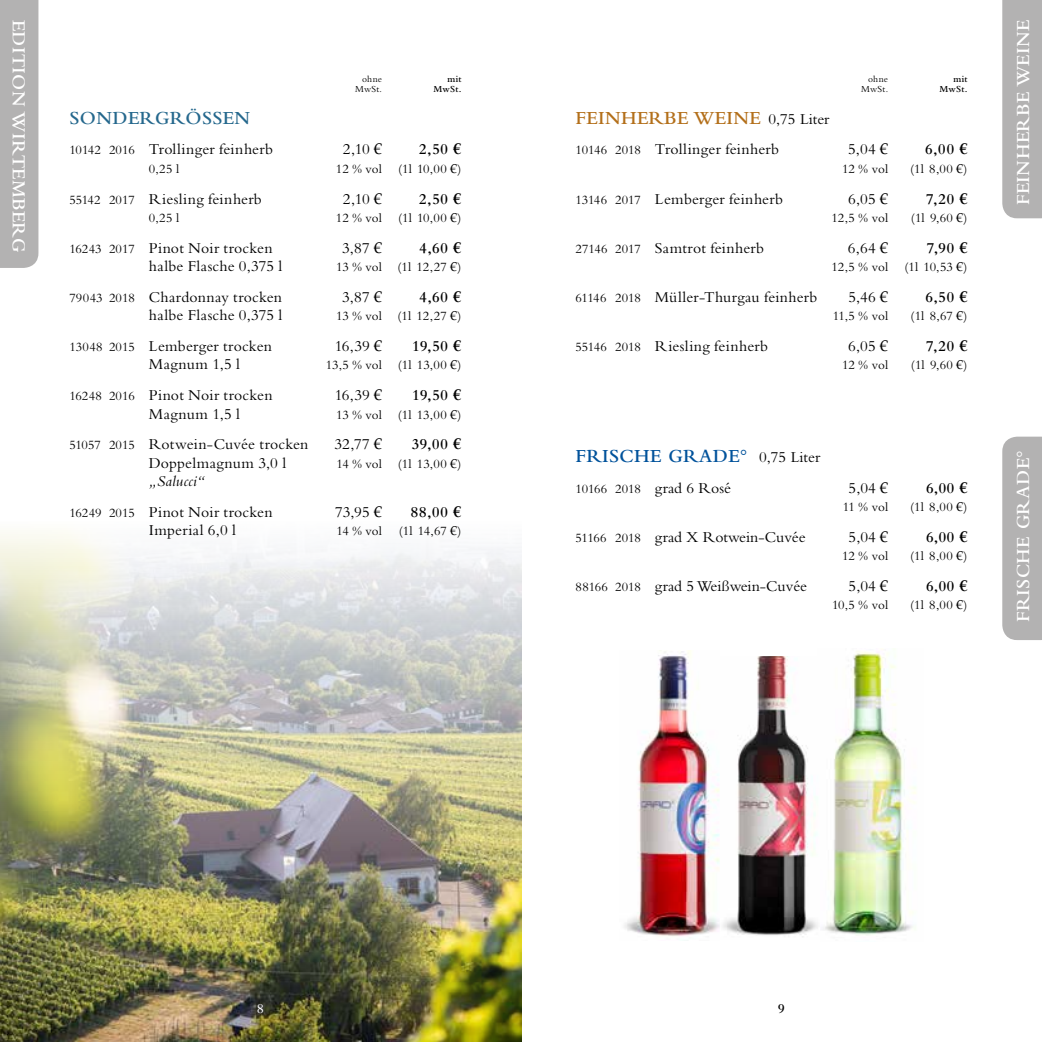
<style>
.page{position:relative;width:1042px;height:1042px;background:#fff}
.page>*{position:absolute;margin:0;border:0;box-sizing:border-box;transform-origin:0 0}
.t1{font:600 19.25px "Bembo";letter-spacing:.02em;color:#fff}
.t2{font:600 19.25px "Bembo";letter-spacing:.02em;color:#b36f1a}
.t3{font:600 19.25px "Bembo";letter-spacing:.02em;color:#00529b}
.t4{font:600 19.25px "Bembo";letter-spacing:.02em;color:#25688d}
.t5{font:15.75px/30.8px "Bembo";letter-spacing:.01em;color:#000}
.t6{font:600 15.75px "Bembo";letter-spacing:.005em;color:#000}
.t7{font:600 14px "Bembo";color:#000}
.t8{font:600 14px "Bembo";color:#fff}
.t9{font:13.12px "Bembo";letter-spacing:.005em;color:#000}
.t10{font:9.62px "Bembo";letter-spacing:.02em;color:#000}
.t11{font:600 9.62px "Bembo";letter-spacing:.02em;color:#000}
.s1{font-size:13.12px}
.s2{font-family:"Book Antiqua"}
.s3{font-family:"Book Antiqua";font-weight:700}
.s4{font-style:italic}
.s5{font-weight:400;font-size:15.75px;color:#000}
.s6{font-size:15.75px}
</style>
<div class="page">
<img style="left:0;top:532px;width:521px;height:510px">
<div style="left:0;top:0;width:38px;height:268px;background:#b3b2b2"></div>
<img style="left:823px;top:651px;width:93px;height:284px">
<img style="left:719px;top:656px;width:99px;height:281px">
<img style="left:624px;top:650px;width:95px;height:286px">
<div style="left:1002px;top:0;width:40px;height:218px;background:#b3b2b2"></div>
<div style="left:1002px;top:437px;width:40px;height:203px;background:#b3b2b2"></div>
<p class="t1" style="left:30px;top:20px;width:234px;rotate:90deg">EDITION WIRTEMBERG</p>
<p class="t10" style="left:362px;top:73px;width:22px">ohne</p>
<p class="t11" style="left:447px;top:73px;width:16px">mit</p>
<p class="t10" style="left:355px;top:84px;width:28px">MwSt.</p>
<p class="t11" style="left:433px;top:84px;width:30px">MwSt.</p>
<p class="t4" style="left:69px;top:107px;width:182px">SONDERGRÖSSEN</p>
<p class="t5" style="left:69px;top:134px;width:205px"><span class="s1">10142 2016</span> Trollinger feinherb</p>
<p class="t5" style="left:343px;top:134px;width:41px">2,10 <span class="s2">€</span></p>
<p class="t6" style="left:419px;top:141px;width:44px">2,50 <span class="s3">€</span></p>
<p class="t9" style="left:149px;top:161px;width:32px">0,25 l</p>
<p class="t9" style="left:336px;top:161px;width:127px">12 % vol (1l 10,00 <span class="s2">€</span>)</p>
<p class="t5" style="left:69px;top:183px;width:194px"><span class="s1">55142 2017</span> Riesling feinherb</p>
<p class="t5" style="left:343px;top:183px;width:41px">2,10 <span class="s2">€</span></p>
<p class="t6" style="left:419px;top:190px;width:44px">2,50 <span class="s3">€</span></p>
<p class="t9" style="left:149px;top:210px;width:32px">0,25 l</p>
<p class="t9" style="left:336px;top:210px;width:127px">12 % vol (1l 10,00 <span class="s2">€</span>)</p>
<p class="t5" style="left:69px;top:232px;width:205px"><span class="s1">16243 2017</span> Pinot Noir trocken</p>
<p class="t5" style="left:342px;top:232px;width:41px">3,87 <span class="s2">€</span></p>
<p class="t6" style="left:419px;top:239px;width:44px">4,60 <span class="s3">€</span></p>
<p class="t5" style="left:149px;top:250px;width:135px">halbe Flasche 0,375 l</p>
<p class="t9" style="left:336px;top:259px;width:127px">13 % vol (1l 12,27 <span class="s2">€</span>)</p>
<p class="t5" style="left:69px;top:281px;width:214px"><span class="s1">79043 2018</span> Chardonnay trocken</p>
<p class="t5" style="left:342px;top:281px;width:41px">3,87 <span class="s2">€</span></p>
<p class="t6" style="left:419px;top:288px;width:44px">4,60 <span class="s3">€</span></p>
<p class="t5" style="left:149px;top:300px;width:135px">halbe Flasche 0,375 l</p>
<p class="t9" style="left:336px;top:308px;width:127px">13 % vol (1l 12,27 <span class="s2">€</span>)</p>
<p class="t5" style="left:69px;top:330px;width:204px"><span class="s1">13048 2015</span> Lemberger trocken</p>
<p class="t5" style="left:335px;top:330px;width:49px">16,39 <span class="s2">€</span></p>
<p class="t6" style="left:412px;top:337px;width:51px">19,50 <span class="s3">€</span></p>
<p class="t5" style="left:149px;top:349px;width:93px">Magnum 1,5 l</p>
<p class="t9" style="left:326px;top:358px;width:137px">13,5 % vol (1l 13,00 <span class="s2">€</span>)</p>
<p class="t5" style="left:69px;top:380px;width:205px"><span class="s1">16248 2016</span> Pinot Noir trocken</p>
<p class="t5" style="left:335px;top:380px;width:49px">16,39 <span class="s2">€</span></p>
<p class="t6" style="left:412px;top:386px;width:51px">19,50 <span class="s3">€</span></p>
<p class="t5" style="left:149px;top:398px;width:93px">Magnum 1,5 l</p>
<p class="t9" style="left:336px;top:407px;width:127px">13 % vol (1l 13,00 <span class="s2">€</span>)</p>
<p class="t5" style="left:69px;top:429px;width:240px"><span class="s1">51057 2015</span> Rotwein-Cuvée trocken</p>
<p class="t5" style="left:334px;top:429px;width:49px">32,77 <span class="s2">€</span></p>
<p class="t6" style="left:412px;top:436px;width:51px">39,00 <span class="s3">€</span></p>
<p class="t5" style="left:149px;top:447px;width:139px">Doppelmagnum 3,0 l</p>
<p class="t9" style="left:336px;top:456px;width:126px">14 % vol (1l 13,00 <span class="s2">€</span>)</p>
<p class="t5" style="left:69px;top:465px;width:205px;text-indent:79px"><span class="s4">„Salucci“<br></span><span class="s1">16249 2015</span> Pinot Noir trocken</p>
<p class="t5" style="left:335px;top:496px;width:48px">73,95 <span class="s2">€</span></p>
<p class="t6" style="left:410px;top:503px;width:53px">88,00 <span class="s3">€</span></p>
<p class="t5" style="left:149px;top:515px;width:89px">Imperial 6,0 l</p>
<p class="t9" style="left:336px;top:523px;width:47px">14 % vol</p>
<p class="t9" style="left:399px;top:523px;width:64px">(1l 14,67 <span class="s2">€</span>)</p>
<p class="t10" style="left:868px;top:73px;width:22px">ohne</p>
<p class="t11" style="left:953px;top:73px;width:16px">mit</p>
<p class="t10" style="left:861px;top:84px;width:28px">MwSt.</p>
<p class="t11" style="left:939px;top:84px;width:30px">MwSt.</p>
<p class="t2" style="left:575px;top:107px;width:255px">FEINHERBE WEINE <span class="s5">0,75 Liter</span></p>
<p class="t5" style="left:575px;top:134px;width:205px"><span class="s1">10146 2018</span> Trollinger feinherb</p>
<p class="t5" style="left:848px;top:134px;width:42px">5,04 <span class="s2">€</span></p>
<p class="t6" style="left:925px;top:141px;width:44px">6,00 <span class="s3">€</span></p>
<p class="t9" style="left:842px;top:161px;width:48px">12 % vol</p>
<p class="t9" style="left:910px;top:161px;width:59px">(1l 8,00 <span class="s2">€</span>)</p>
<p class="t5" style="left:575px;top:183px;width:209px"><span class="s1">13146 2017</span> Lemberger feinherb</p>
<p class="t5" style="left:848px;top:183px;width:42px">6,05 <span class="s2">€</span></p>
<p class="t6" style="left:926px;top:190px;width:43px">7,20 <span class="s3">€</span></p>
<p class="t9" style="left:831px;top:210px;width:58px">12,5 % vol</p>
<p class="t9" style="left:911px;top:210px;width:58px">(1l 9,60 <span class="s2">€</span>)</p>
<p class="t5" style="left:575px;top:232px;width:190px"><span class="s1">27146 2017</span> Samtrot feinherb</p>
<p class="t5" style="left:848px;top:232px;width:42px">6,64 <span class="s2">€</span></p>
<p class="t6" style="left:926px;top:239px;width:42px">7,90 <span class="s3">€</span></p>
<p class="t9" style="left:831px;top:259px;width:138px">12,5 % vol (1l 10,53 <span class="s2">€</span>)</p>
<p class="t5" style="left:575px;top:281px;width:243px"><span class="s1">61146 2018</span> Müller-Thurgau feinherb</p>
<p class="t5" style="left:848px;top:281px;width:41px">5,46 <span class="s2">€</span></p>
<p class="t6" style="left:925px;top:288px;width:44px">6,50 <span class="s3">€</span></p>
<p class="t9" style="left:833px;top:308px;width:57px">11,5 % vol</p>
<p class="t9" style="left:910px;top:308px;width:58px">(1l 8,67 <span class="s2">€</span>)</p>
<p class="t5" style="left:575px;top:330px;width:194px"><span class="s1">55146 2018</span> Riesling feinherb</p>
<p class="t5" style="left:848px;top:330px;width:42px">6,05 <span class="s2">€</span></p>
<p class="t6" style="left:926px;top:337px;width:43px">7,20 <span class="s3">€</span></p>
<p class="t9" style="left:842px;top:358px;width:48px">12 % vol</p>
<p class="t9" style="left:911px;top:358px;width:58px">(1l 9,60 <span class="s2">€</span>)</p>
<p class="t3" style="left:575px;top:445px;width:246px">FRISCHE GRADE° <span class="s5">0,75 Liter</span></p>
<p class="t9" style="left:575px;top:481px;width:157px">10166 2018 <span class="s6">grad 6 Rosé</span></p>
<p class="t5" style="left:848px;top:472px;width:41px">5,04 <span class="s2">€</span></p>
<p class="t6" style="left:925px;top:479px;width:43px">6,00 <span class="s3">€</span></p>
<p class="t9" style="left:842px;top:499px;width:47px">11 % vol</p>
<p class="t9" style="left:910px;top:499px;width:59px">(1l 8,00 <span class="s2">€</span>)</p>
<p class="t5" style="left:575px;top:521px;width:232px"><span class="s1">51166 2018</span> grad X Rotwein-Cuvée</p>
<p class="t5" style="left:848px;top:521px;width:41px">5,04 <span class="s2">€</span></p>
<p class="t6" style="left:925px;top:528px;width:43px">6,00 <span class="s3">€</span></p>
<p class="t9" style="left:842px;top:548px;width:48px">12 % vol</p>
<p class="t9" style="left:910px;top:548px;width:59px">(1l 8,00 <span class="s2">€</span>)</p>
<p class="t5" style="left:575px;top:570px;width:233px"><span class="s1">88166 2018</span> grad 5 Weißwein-Cuvée</p>
<p class="t5" style="left:848px;top:570px;width:41px">5,04 <span class="s2">€</span></p>
<p class="t6" style="left:925px;top:577px;width:43px">6,00 <span class="s3">€</span></p>
<p class="t9" style="left:832px;top:597px;width:58px">10,5 % vol</p>
<p class="t9" style="left:910px;top:597px;width:59px">(1l 8,00 <span class="s2">€</span>)</p>
<p class="t1" style="left:1012px;top:205px;width:187px;rotate:-90deg">FEINHERBE WEINE</p>
<p class="t1" style="left:1012px;top:622px;width:173px;rotate:-90deg">FRISCHE GRADE°</p>
<p class="t8" style="left:257px;top:1000px;width:9px">8</p>
<p class="t7" style="left:778px;top:1000px;width:9px">9</p>
</div>
